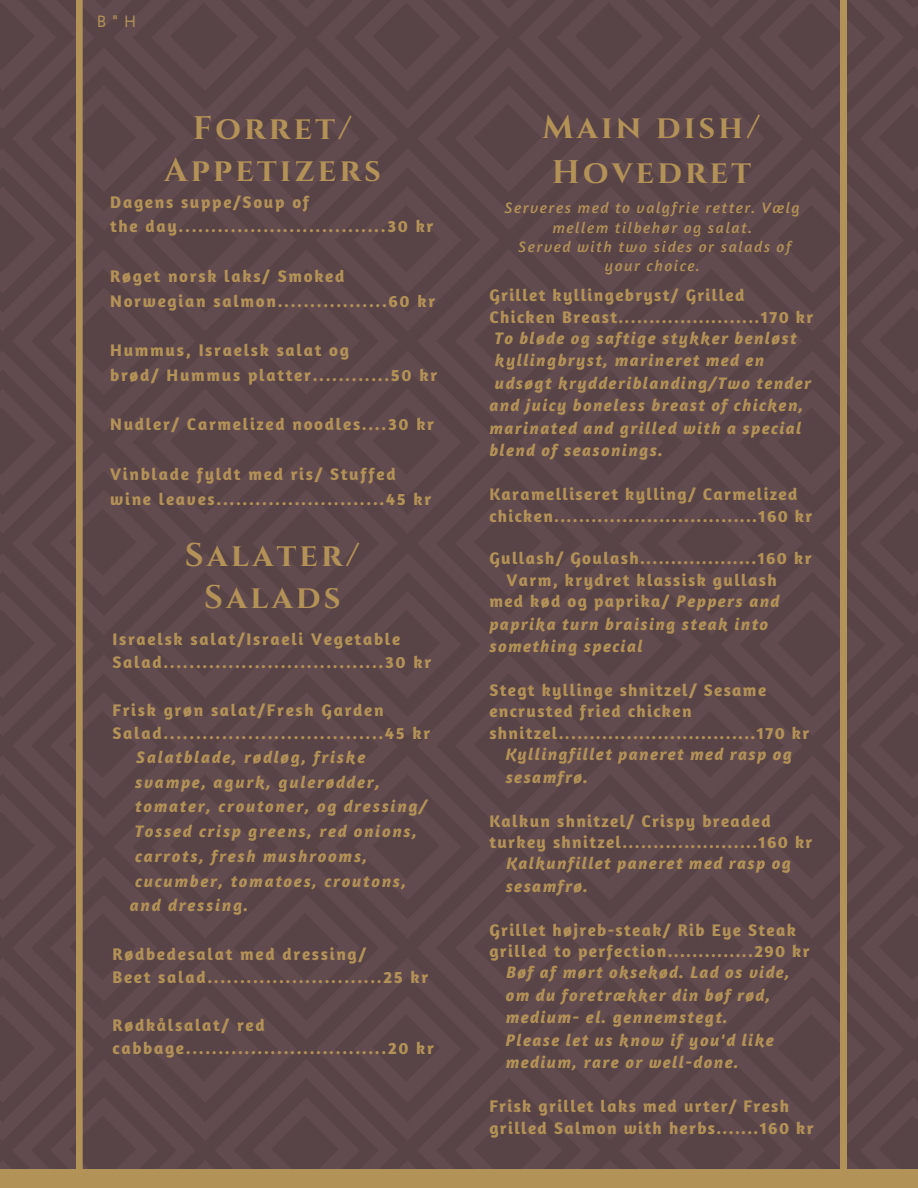
<style>
.page{position:relative;width:918px;height:1188px;background:#fff}
.page>*{position:absolute;margin:0;border:0;box-sizing:border-box;transform-origin:0 0}
.t1{font:700 32.7px/41.7px "Cinzel";letter-spacing:.1em;color:#b39257;text-align:center}
.t2{font:700 17.1px/24.8px "Amaranth";letter-spacing:.1em;color:#b39257}
.t3{font:700 17.1px/21.3px "Amaranth";letter-spacing:.08em;color:#b39257}
.t4{font:italic 700 17.1px/22.5px "Amaranth";letter-spacing:.08em;color:#b39257}
.t5{font:italic 700 17.1px "Amaranth";letter-spacing:.1em;color:#b39257}
.t6{font:700 16.35px "Josefin Sans";color:#b39257}
.t7{font:italic 15.6px/19.2px "Amaranth";letter-spacing:.1em;color:#b39257;text-align:center}
.s1{font-style:italic}
</style>
<div class="page">
<img style="left:0;top:0;width:918px;height:1169px">
<svg style="left:76px;top:0;width:7px;height:1169px;background:#af8e56"></svg>
<div style="left:840px;top:0;width:7px;height:1174px;background:#b39257"></div>
<div style="left:0;top:1169px;width:918px;height:19px;background:#b39257"></div>
<p class="t6" style="left:97px;top:15px;width:40px">B"H</p>
<h1 class="t1" style="left:164px;top:108px;width:218px">Forret/<br>Appetizers</h1>
<p class="t2" style="left:110px;top:189px;width:325px">Dagens suppe/Soup of<br>the day................................30 kr</p>
<p class="t2" style="left:110px;top:263px;width:327px">Røget norsk laks/ Smoked<br>Norwegian salmon.................60 kr</p>
<p class="t2" style="left:110px;top:337px;width:328px">Hummus, Israelsk salat og<br>brød/ Hummus platter............50 kr</p>
<p class="t2" style="left:110px;top:412px;width:325px">Nudler/ Carmelized noodles....30 kr</p>
<p class="t2" style="left:110px;top:461px;width:322px">Vinblade fyldt med ris/ Stuffed wine leaves..........................45 kr</p>
<h1 class="t1" style="left:185px;top:536px;width:177px">Salater/<br>Salads</h1>
<p class="t2" style="left:112px;top:626px;width:320px;line-height:23.7px">Israelsk salat/Israeli Vegetable<br>Salad..................................30 kr</p>
<p class="t2" style="left:112px;top:697px;width:319px;line-height:23.7px">Frisk grøn salat/Fresh Garden<br>Salad..................................45 kr</p>
<p class="t5" style="left:137px;top:746px;width:230px">Salatblade, rødløg, friske</p>
<p class="t5" style="left:135px;top:771px;width:247px">svampe, agurk, gulerødder,</p>
<p class="t5" style="left:135px;top:796px;width:294px">tomater, croutoner, og dressing/</p>
<p class="t5" style="left:135px;top:821px;width:284px">Tossed crisp greens, red onions,</p>
<p class="t5" style="left:135px;top:845px;width:234px">carrots, fresh mushrooms,</p>
<p class="t5" style="left:135px;top:870px;width:273px">cucumber, tomatoes, croutons,</p>
<p class="t5" style="left:130px;top:895px;width:120px">and dressing.</p>
<p class="t2" style="left:112px;top:941px;width:317px;line-height:23.7px">Rødbedesalat med dressing/<br>Beet salad...........................25 kr</p>
<p class="t2" style="left:112px;top:1012px;width:323px;line-height:23.7px">Rødkålsalat/ red cabbage...............................20 kr</p>
<h1 class="t1" style="left:543px;top:106px;width:219px;line-height:45px;text-align:left">Main dish/<br>Hovedret</h1>
<p class="t7" style="left:505px;top:198px;width:297px">Serveres med to valgfrie retter. Vælg mellem tilbehør og salat.<br>Served with two sides or salads of your choice.</p>
<p class="t3" style="left:489px;top:284px;width:325px">Grillet kyllingebryst/ Grilled<br>Chicken Breast.......................170 kr</p>
<p class="t4" style="left:495px;top:327px;width:303px">To bløde og saftige stykker benløst</p>
<p class="t4" style="left:495px;top:349px;width:271px">kyllingbryst, marineret med en</p>
<p class="t4" style="left:495px;top:372px;width:318px">udsøgt krydderiblanding/Two tender</p>
<p class="t4" style="left:489px;top:394px;width:316px">and juicy boneless breast of chicken,</p>
<p class="t4" style="left:489px;top:417px;width:314px">marinated and grilled with a special</p>
<p class="t4" style="left:489px;top:439px;width:175px">blend of seasonings.</p>
<p class="t3" style="left:489px;top:483px;width:324px">Karamelliseret kylling/ Carmelized chicken.................................160 kr</p>
<p class="t3" style="left:489px;top:548px;width:324px">Gullash/ Goulash...................160 kr</p>
<p class="t3" style="left:507px;top:569px;width:272px">Varm, krydret klassisk gullash</p>
<p class="t3" style="left:489px;top:590px;width:292px">med kød og paprika/ <span class="s1">Peppers and</span></p>
<p class="t4" style="left:489px;top:613px;width:280px">paprika turn braising steak into</p>
<p class="t4" style="left:489px;top:635px;width:155px">something special</p>
<p class="t3" style="left:489px;top:679px;width:321px">Stegt kyllinge shnitzel/ Sesame encrusted fried chicken shnitzel................................170 kr</p>
<p class="t4" style="left:506px;top:743px;width:288px">Kyllingfillet paneret med rasp og sesamfrø.</p>
<p class="t3" style="left:489px;top:810px;width:325px">Kalkun shnitzel/ Crispy breaded turkey shnitzel......................160 kr</p>
<p class="t4" style="left:506px;top:852px;width:287px">Kalkunfillet paneret med rasp og sesamfrø.</p>
<p class="t3" style="left:489px;top:919px;width:322px">Grillet højreb-steak/ Rib Eye Steak grilled to perfection..............290 kr</p>
<p class="t4" style="left:506px;top:961px;width:286px">Bøf af mørt oksekød. Lad os vide, om du foretrækker din bøf rød, medium- el. gennemstegt.<br>Please let us know if you'd like medium, rare or well-done.</p>
<p class="t3" style="left:489px;top:1095px;width:326px">Frisk grillet laks med urter/ Fresh grilled Salmon with herbs.......160 kr</p>
</div>
